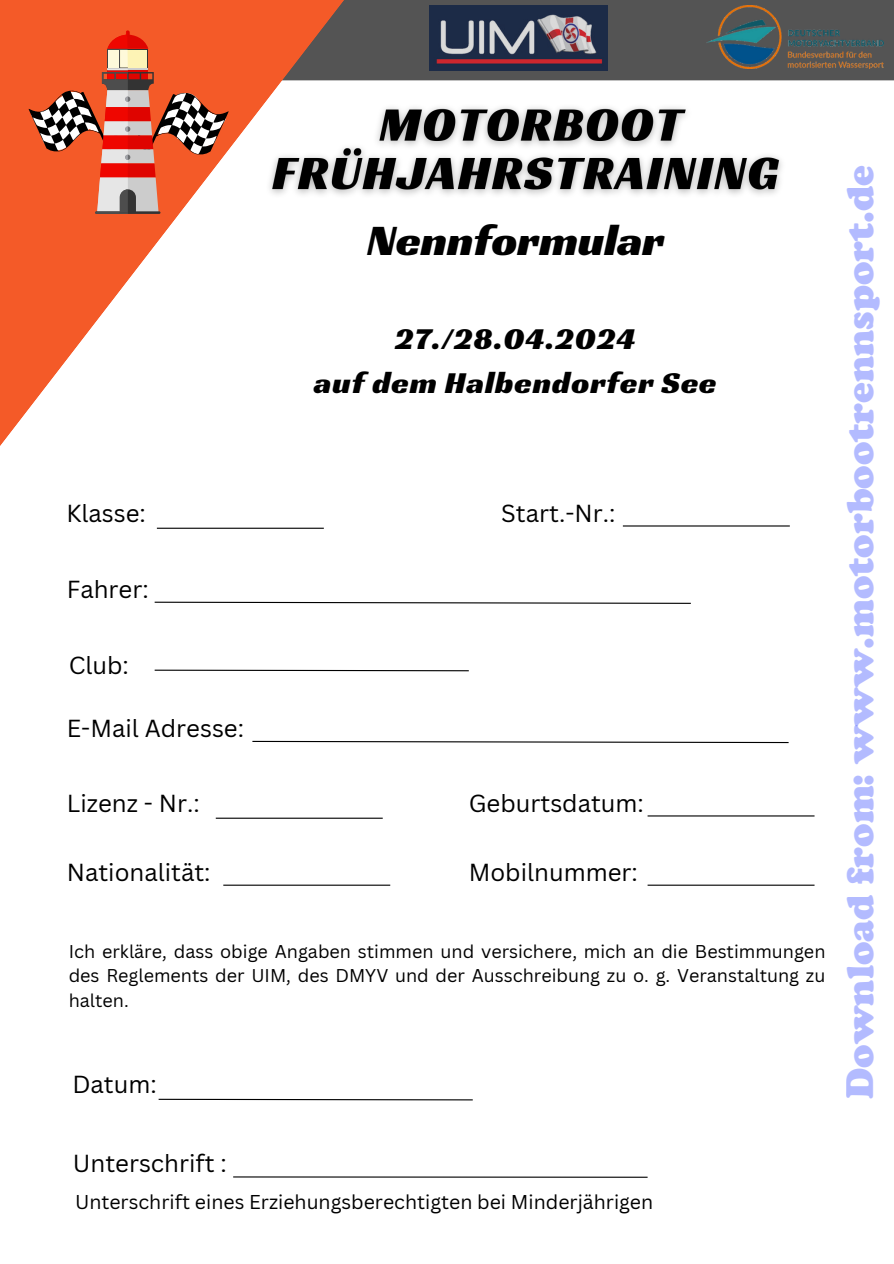
<style>
.page{position:relative;width:894px;height:1264px;background:#fff}
.page>*{position:absolute;margin:0;border:0;box-sizing:border-box;transform-origin:0 0}
.t1{font:45px "Racing Sans One";color:#000}
.t2{font:900 39px "Cooper";color:rgb(64 84 255/.4)}
.t3{font:31.5px/43.8px "Racing Sans One";letter-spacing:.03em;color:#000;text-align:center}
.t4{font:24px "Canva Sans";color:#000}
.t5{font:19.5px "Canva Sans";color:#000}
.t6{font:18px/24.8px "Canva Sans";color:#000;text-align:justify}
</style>
<div class="page">
<div style="left:247px;top:0;width:646px;height:80px;background:#545454"></div>
<svg style="left:0;top:0;width:367px;height:446px"></svg>
<img style="left:706px;top:6px;width:176px;height:63px">
<svg style="left:29px;top:30px;width:200px;height:184px;background:#d86d4e"></svg>
<img style="left:259px;top:94px;width:523px;height:110px">
<img style="left:430px;top:6px;width:177px;height:65px">
<svg style="left:154px;top:601px;width:537px;height:3px"></svg>
<svg style="left:154px;top:669px;width:315px;height:3px"></svg>
<hr style="left:216px;top:817px;width:166px;height:1px;background:#000">
<hr style="left:223px;top:884px;width:167px;height:1px;background:#000">
<hr style="left:647px;top:815px;width:167px;height:1px;background:#000">
<hr style="left:647px;top:884px;width:167px;height:1px;background:#000">
<svg style="left:252px;top:740px;width:537px;height:3px"></svg>
<hr style="left:233px;top:1176px;width:414px;height:1px;background:#000">
<svg style="left:158px;top:1098px;width:315px;height:2px"></svg>
<hr style="left:157px;top:527px;width:167px;height:2px;background:#000">
<hr style="left:622px;top:525px;width:167px;height:1px;background:#000">
<p class="t1" style="left:367px;top:211px;width:298px">Nennformular</p>
<p class="t3" style="left:314px;top:316px;width:404px">27./28.04.2024<br>auf dem Halbendorfer See</p>
<h4 class="t4" style="left:66px;top:496px;width:81px">Klasse:</h4>
<h4 class="t4" style="left:501px;top:496px;width:115px">Start.-Nr.:</h4>
<p class="t4" style="left:67px;top:572px;width:83px">Fahrer:</p>
<p class="t4" style="left:69px;top:648px;width:62px">Club:</p>
<h2 class="t4" style="left:67px;top:711px;width:179px">E-Mail Adresse:</h2>
<h3 class="t4" style="left:67px;top:786px;width:134px">Lizenz - Nr.:</h3>
<h4 class="t4" style="left:67px;top:855px;width:145px">Nationalität:</h4>
<h4 class="t4" style="left:468px;top:786px;width:177px">Geburtsdatum:</h4>
<h4 class="t4" style="left:468px;top:855px;width:170px">Mobilnummer:</h4>
<h4 class="t6" style="left:69px;top:938px;width:758px">Ich erkläre, dass obige Angaben stimmen und versichere, mich an die Bestimmungen des Reglements der UIM, des DMYV und der Ausschreibung zu o. g. Veranstaltung zu halten.</h4>
<h4 class="t4" style="left:72px;top:1067px;width:86px">Datum:</h4>
<h4 class="t4" style="left:73px;top:1146px;width:155px">Unterschrift :</h4>
<h4 class="t5" style="left:75px;top:1188px;width:579px">Unterschrift eines Erziehungsberechtigten bei Minderjährigen</h4>
<h2 class="t2" style="left:837px;top:1098px;width:935px;rotate:-90deg">Download from: www.motorbootrennsport.de</h2>
</div>
